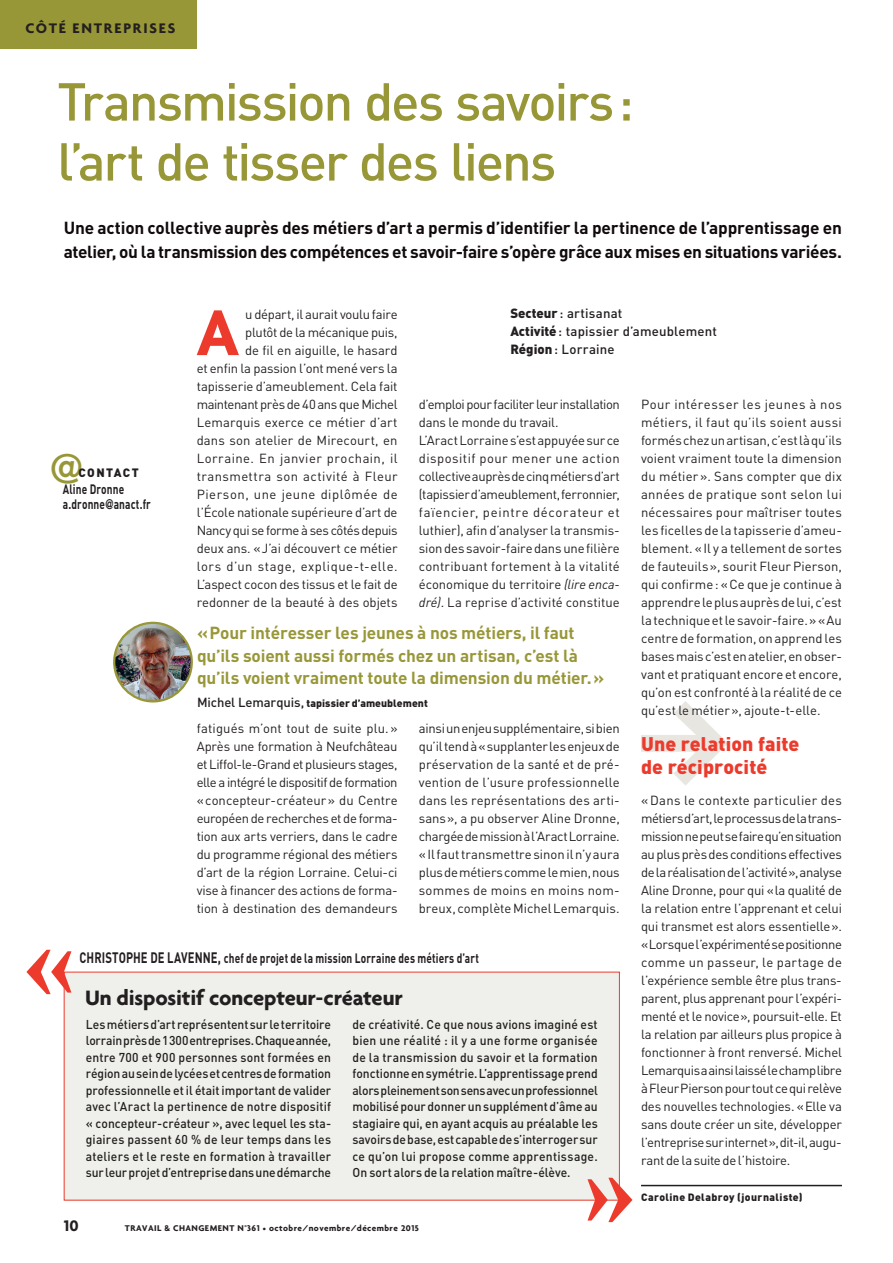
<style>
.page{position:relative;width:893px;height:1263px;background:#fff}
.page>*{position:absolute;margin:0;border:0;box-sizing:border-box;transform-origin:0 0}
.t1{font:700 69.45px "Agenda";color:#ec3b2d}
.t2{font:500 52.5px/60px "DIN";letter-spacing:-.04em;color:#989738}
.t3{font:500 43.05px "ITC Franklin Gothic Std";color:#989738}
.t4{font:700 22.5px "Agenda";letter-spacing:-.005em;color:#231f20}
.t5{font:900 19.5px/22.5px "DIN";letter-spacing:.005em;color:#ec3b2d}
.t6{font:700 17.25px/24px "DIN";letter-spacing:-.01em;color:#110a0c}
.t7{font:700 17.25px/22.5px "DIN";letter-spacing:-.01em;color:#989738}
.t8{font:700 16.5px "Agenda";color:#231f20}
.t9{font:700 15px "Agenda";letter-spacing:.12em;color:#231f20}
.t10{font:700 13.5px/15px "DIN";letter-spacing:.015em;color:#231f20;scale:.75 1}
.t11{font:500 13.2px/18px "DIN";letter-spacing:.01em;color:#231f20}
.t12{font:13.05px/18px "DIN";letter-spacing:-.005em;color:#231f20;text-align:justify}
.t13{font:500 12.75px/16.5px "DIN";color:#231f20;text-align:justify;scale:.95 1}
.t14{font:900 12px "DIN";letter-spacing:.115em;color:#231f20}
.t15{font:900 10.5px "DIN";letter-spacing:.005em;color:#231f20}
.t16{font:900 10.5px "DIN";letter-spacing:.03em;color:#231f20}
.t17{font:700 9px "Agenda";letter-spacing:.05em;color:#231f20}
.s1{font-weight:900}
.s2{font-style:italic}
.s3{font-family:"Helvetica Neue"}
.s4{font-weight:500;font-size:13.05px}
.s5{font-size:15px}
.s6{font-size:7.5px}
</style>
<div class="page">
<img style="left:641px;top:701px;width:86px;height:84px">
<div style="left:64px;top:972px;width:555px;height:228px;background:#eff0eb"></div>
<div style="left:0;top:0;width:197px;height:49px;background:#989738"></div>
<hr style="left:641px;top:1185px;width:201px;height:1px;background:#231f20">
<svg style="left:26px;top:950px;width:45px;height:44px"></svg>
<svg style="left:587px;top:1178px;width:45px;height:44px"></svg>
<img style="left:114px;top:623px;width:78px;height:78px;border-radius:50%">
<div style="left:113px;top:622px;width:80px;height:80px;border:2px solid #989738;border-radius:50%"></div>
<p class="t9" style="left:26px;top:19px;width:151px">CÔTÉ ENTREPRISES</p>
<h2 class="t2" style="left:57px;top:70px;width:578px">Transmission des savoirs : l’art de tisser des liens</h2>
<h3 class="t6" style="left:64px;top:215px;width:780px">Une action collective auprès des métiers d’art a permis d’identifier la pertinence de l’apprentissage en atelier, où la transmission des compétences et savoir-faire s’opère grâce aux mises en situations variées.</h3>
<p class="t11" style="left:510px;top:304px;width:208px"><span class="s1">Secteur</span> : artisanat<br><span class="s1">Activité</span> : tapissier d’ameublement<br><span class="s1">Région</span> : Lorraine</p>
<p class="t12" style="left:197px;top:305px;width:202px;text-align:right">u départ, il aurait voulu faire<br>plutôt de la mécanique puis,<br>de fil en aiguille, le hasard<br>et enfin la passion l’ont mené vers la tapisserie d’ameublement. Cela fait maintenant près de 40 ans que Michel Lemarquis exerce ce métier d’art dans son atelier de Mirecourt, en Lorraine. En janvier prochain, il transmettra son activité à Fleur Pierson, une jeune diplômée de l’École nationale supérieure d’art de Nancy qui se forme à ses côtés depuis deux ans. « J’ai découvert ce métier lors d’un stage, explique-t-elle.<br>L’aspect cocon des tissus et le fait de redonner de la beauté à des objets</p>
<h1 class="t1" style="left:196px;top:290px;width:45px">A</h1>
<p class="t12" style="left:641px;top:395px;width:202px">Pour intéresser les jeunes à nos métiers, il faut qu’ils soient aussi formés chez un artisan, c’est là qu’ils voient vraiment toute la dimension du métier ». Sans compter que dix années de pratique sont selon lui nécessaires pour maîtriser toutes les ficelles de la tapisserie d’ameu&shy;blement. « Il y a tellement de sortes de fauteuils », sourit Fleur Pierson, qui confirme : « Ce que je continue à apprendre le plus auprès de lui, c’est la technique et le savoir-faire. » « Au centre de formation, on apprend les bases mais c’est en atelier, en obser&shy;vant et pratiquant encore et encore, qu’on est confronté à la réalité de ce qu’est le métier », ajoute-t-elle.</p>
<h3 class="t5" style="left:641px;top:732px;width:160px">Une relation faite de réciprocité</h3>
<p class="t12" style="left:641px;top:791px;width:202px">« Dans le contexte particulier des métiers d’art, le processus de la trans&shy;mission ne peut se faire qu’en situation au plus près des conditions effectives de la réalisation de l’activité », analyse Aline Dronne, pour qui « la qualité de la relation entre l’apprenant et celui qui transmet est alors essentielle ». « Lorsque l’expérimenté se positionne comme un passeur, le partage de l’expérience semble être plus trans&shy;parent, plus apprenant pour l’expéri&shy;menté et le novice », poursuit-elle. Et la relation par ailleurs plus propice à fonctionner à front renversé. Michel Lemarquis a ainsi laissé le champ libre à Fleur Pierson pour tout ce qui relève des nouvelles technologies. « Elle va sans doute créer un site, développer l’entreprise sur internet », dit-il, augu&shy;rant de la suite de l’histoire.</p>
<p class="t16" style="left:641px;top:1190px;width:163px">Caroline Delabroy (journaliste)</p>
<p class="t12" style="left:419px;top:395px;width:203px;text-align:left">d’emploi pour faciliter leur installation dans le monde du travail.<br>L’Aract Lorraine s’est appuyée sur ce dispositif pour mener une action collective auprès de cinq métiers d’art (tapissier d’ameublement, ferronnier, faïencier, peintre décorateur et luthier), afin d’analyser la transmis&shy;sion des savoir-faire dans une filière contribuant fortement à la vitalité économique du territoire <span class="s2">(lire enca&shy;dré)</span>. La reprise d’activité constitue</p>
<h3 class="t3" style="left:51px;top:444px;width:32px">@</h3>
<p class="t14" style="left:78px;top:464px;width:62px">CONTACT</p>
<p class="t10" style="left:63px;top:480px;width:119px">Aline Dronne a.dronne<span class="s3">@</span>anact.fr</p>
<h3 class="t7" style="left:197px;top:621px;width:409px">« Pour intéresser les jeunes à nos métiers, il faut qu’ils soient aussi formés chez un artisan, c’est là qu’ils voient vraiment toute la dimension du métier. »</h3>
<p class="t15" style="left:197px;top:696px;width:232px"><span class="s4">Michel Lemarquis,</span> tapissier d’ameublement</p>
<p class="t12" style="left:197px;top:719px;width:202px">fatigués m’ont tout de suite plu. » Après une formation à Neufchâteau et Liffol-le-Grand et plusieurs stages, elle a intégré le dispositif de formation « concepteur-créateur » du Centre européen de recherches et de forma&shy;tion aux arts verriers, dans le cadre du programme régional des métiers d’art de la région Lorraine. Celui-ci vise à financer des actions de forma&shy;tion à destination des demandeurs</p>
<p class="t12" style="left:419px;top:719px;width:202px">ainsi un enjeu supplémentaire, si bien qu’il tend à « supplanter les enjeux de préservation de la santé et de pré&shy;vention de l’usure professionnelle dans les représentations des arti&shy;sans », a pu observer Aline Dronne, chargée de mission à l’Aract Lorraine. « Il faut transmettre sinon il n’y aura plus de métiers comme le mien, nous sommes de moins en moins nom&shy;breux, complète Michel Lemarquis.</p>
<p class="t10" style="left:80px;top:950px;width:534px"><span class="s5">CHRISTOPHE DE LAVENNE,</span> chef de projet de la mission Lorraine des métiers d’art</p>
<h3 class="t4" style="left:85px;top:984px;width:319px">Un dispositif concepteur-créateur</h3>
<p class="t13" style="left:86px;top:1015px;width:260px">Les métiers d’art représentent sur le territoire lorrain près de 1 300 entreprises. Chaque année, entre 700 et 900 personnes sont formées en région au sein de lycées et centres de formation professionnelle et il était important de valider avec l’Aract la pertinence de notre dispositif « concepteur-créateur », avec lequel les sta&shy;giaires passent 60 % de leur temps dans les ateliers et le reste en formation à travailler sur leur projet d’entreprise dans une démarche</p>
<p class="t13" style="left:352px;top:1015px;width:260px">de créativité. Ce que nous avions imaginé est bien une réalité : il y a une forme organisée de la transmission du savoir et la formation fonctionne en symétrie. L’apprentissage prend alors pleinement son sens avec un professionnel mobilisé pour donner un supplément d’âme au stagiaire qui, en ayant acquis au préalable les savoirs de base, est capable de s’interroger sur ce qu’on lui propose comme apprentissage.<br>On sort alors de la relation maître-élève.</p>
<p class="t8" style="left:64px;top:1216px;width:16px">10</p>
<p class="t17" style="left:125px;top:1222px;width:296px">TRAVAIL &amp; CHANGEMENT N°361 <span class="s6">•</span> octobre/novembre/décembre 2015</p>
</div>
